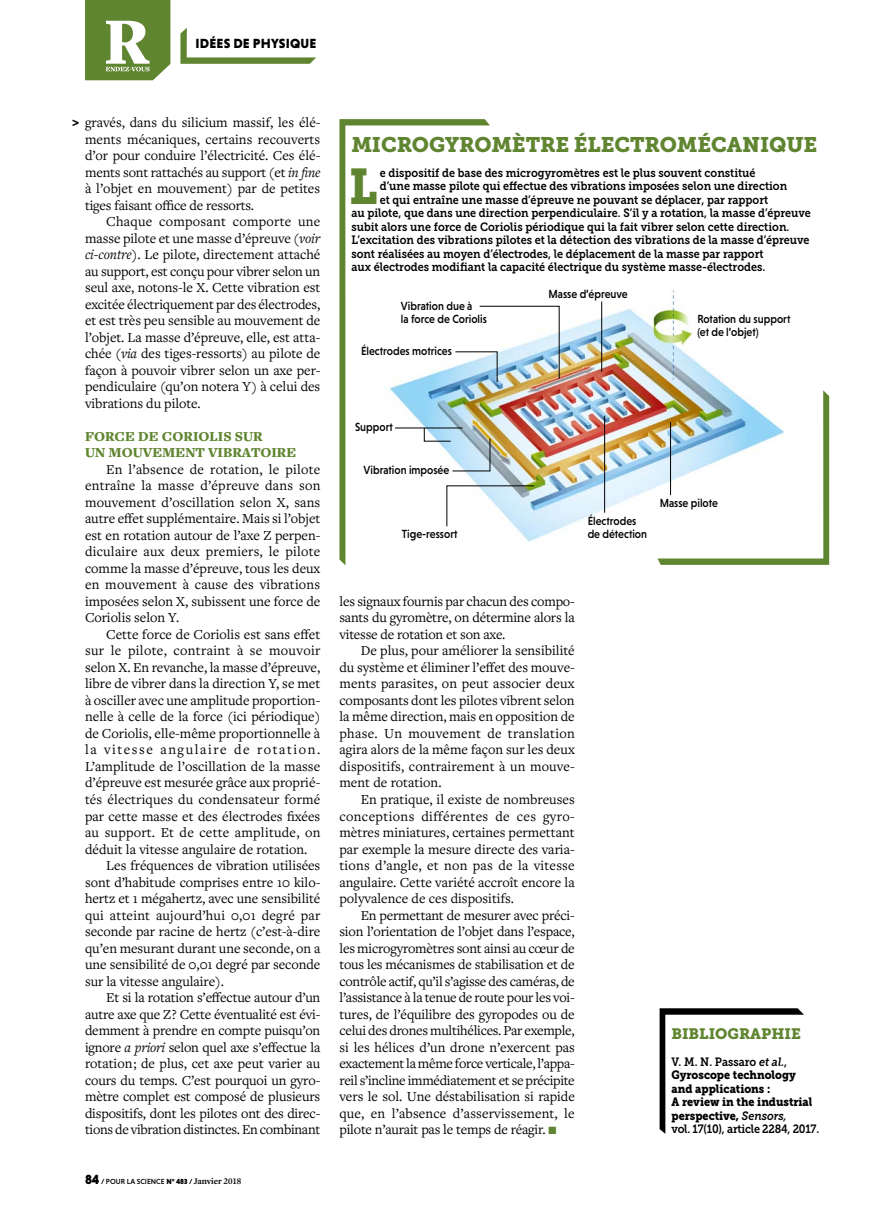
<style>
.page{position:relative;width:893px;height:1221px;background:#fff}
.page>*{position:absolute;margin:0;border:0;box-sizing:border-box;transform-origin:0 0}
.Encadre_Texte_lettri{font:49.8px "Museo Slab 900";color:#608531;scale:.9 1}
.t1{font:21px "Museo Slab 900";letter-spacing:-.005em;color:#608531}
.Encadre_Bio_Tetiere{font:15px "Museo Slab 900";color:#608531}
.RDV_Texte_alinea{font:14.25px/16.5px "Freight Text Pro";letter-spacing:-.005em;color:#000;text-align:justify}
.RDV_Inter{font:900 14.25px/16.5px "Freight Text Pro";color:#608531}
.Chevron_tourne{font:14.25px "Freight Text Pro";color:#000}
.t2{font:900 13.5px "Niveau Grotesk";letter-spacing:.015em;color:#000}
.Encadre_Texte_lettri-2{font:12px "Museo Slab 700";color:#000;scale:.9 1}
.Legende{font:500 12px/13.5px "Niveau Grotesk";color:#000;scale:.9 1}
.Encadre_Bio_Article{font:12px/13.5px "Museo Slab 900";color:#000;scale:.9 1}
.Encadre_Bio_Referenc{font:12px "Museo Slab 700";letter-spacing:-.02em;color:#000;scale:.9 1}
.Encadre_Bio_Referenc-2{font:12px "Museo Slab 700";color:#000;scale:.9 1}
.t3{font:500 7.5px "Niveau Grotesk";letter-spacing:.005em;color:#000}
.s1{font-family:"Niveau Grotesk";font-weight:700;font-size:14.55px}
.s2{font-style:italic}
.s3{font-weight:900;font-size:13.5px}
.s4{font-weight:900}
.s5{font-family:"Freight Text Pro";font-weight:700;font-size:9px}
.s6{color:#608531}
.s7{font-family:"Museo Slab 700";font-style:italic}
</style>
<div class="page">
<svg style="left:339px;top:119px;width:151px;height:446px"></svg>
<svg style="left:657px;top:390px;width:172px;height:175px"></svg>
<img style="left:382px;top:284px;width:405px;height:269px">
<hr style="left:601px;top:301px;width:1px;height:71px;background:#000">
<svg style="left:455px;top:305px;width:105px;height:78px"></svg>
<hr style="left:395px;top:427px;width:68px;height:1px;background:#000">
<svg style="left:424px;top:427px;width:67px;height:44px"></svg>
<svg style="left:446px;top:485px;width:89px;height:42px"></svg>
<hr style="left:604px;top:415px;width:1px;height:97px;background:#000">
<hr style="left:670px;top:422px;width:1px;height:73px;background:#000">
<svg style="left:85px;top:0;width:85px;height:80px"></svg>
<svg style="left:180px;top:28px;width:136px;height:36px"></svg>
<svg style="left:660px;top:1008px;width:144px;height:125px"></svg>
<p class="t2" style="left:195px;top:35px;width:123px">IDÉES DE PHYSIQUE</p>
<p class="Chevron_tourne" style="left:72px;top:113px;width:250px"><span class="s1">&gt;</span> gravés, dans du silicium massif, les élé-</p>
<p class="RDV_Texte_alinea" style="left:85px;top:130px;width:237px">ments mécaniques, certains recouverts d’or pour conduire l’électricité. Ces élé&shy;ments sont rattachés au support (et <span class="s2">in fine </span>à l’objet en mouvement) par de petites tiges faisant office de ressorts.</p>
<p class="RDV_Texte_alinea" style="left:85px;top:213px;width:237px;text-indent:21px">Chaque composant comporte une masse pilote et une masse d’épreuve (<span class="s2">voir ci-contre</span>). Le pilote, directement attaché au support, est conçu pour vibrer selon un seul axe, notons-le X. Cette vibration est excitée électriquement par des électrodes, et est très peu sensible au mouvement de l’objet. La masse d’épreuve, elle, est atta&shy;chée (<span class="s2">via</span> des tiges-ressorts) au pilote de façon à pouvoir vibrer selon un axe per&shy;pendiculaire (qu’on notera Y) à celui des vibrations du pilote.</p>
<p class="RDV_Inter" style="left:85px;top:427px;width:213px">FORCE DE CORIOLIS SUR<br>UN MOUVEMENT VIBRATOIRE</p>
<p class="RDV_Texte_alinea" style="left:85px;top:460px;width:237px;text-indent:21px">En l’absence de rotation, le pilote entraîne la masse d’épreuve dans son mouvement d’oscillation selon X, sans autre effet supplémentaire. Mais si l’objet est en rotation autour de l’axe Z perpen&shy;diculaire aux deux premiers, le pilote comme la masse d’épreuve, tous les deux en mouvement à cause des vibrations imposées selon X, subissent une force de Coriolis selon Y.</p>
<p class="RDV_Texte_alinea" style="left:85px;top:625px;width:237px;text-indent:21px">Cette force de Coriolis est sans effet sur le pilote, contraint à se mouvoir selon X. En revanche, la masse d’épreuve, libre de vibrer dans la direction Y, se met à osciller avec une amplitude proportion&shy;nelle à celle de la force (ici périodique) de Coriolis, elle-même proportionnelle à la vitesse angulaire de rotation.<br>L’amplitude de l’oscillation de la masse d’épreuve est mesurée grâce aux proprié&shy;tés électriques du condensateur formé par cette masse et des électrodes fixées au support. Et de cette amplitude, on déduit la vitesse angulaire de rotation.</p>
<p class="RDV_Texte_alinea" style="left:85px;top:856px;width:237px;text-indent:21px">Les fréquences de vibration utilisées sont d’habitude comprises entre 10 kilo&shy;hertz et 1 mégahertz, avec une sensibilité qui atteint aujourd’hui 0,01 degré par seconde par racine de hertz (c’est-à-dire qu’en mesurant durant une seconde, on a une sensibilité de 0,01 degré par seconde sur la vitesse angulaire).</p>
<p class="RDV_Texte_alinea" style="left:85px;top:988px;width:237px;text-indent:21px">Et si la rotation s’effectue autour d’un autre axe que Z ? Cette éventualité est évi&shy;demment à prendre en compte puisqu’on ignore <span class="s2">a priori</span> selon quel axe s’effectue la rotation ; de plus, cet axe peut varier au cours du temps. C’est pourquoi un gyro&shy;mètre complet est composé de plusieurs dispositifs, dont les pilotes ont des direc&shy;tions de vibration distinctes. En combinant</p>
<p class="t3" style="left:85px;top:1177px;width:158px"><span class="s3">84</span> <span class="s4">/</span> POUR LA SCIENCE <span class="s4">N° 483 /</span> <span class="s5">Janvier 2018</span></p>
<p class="t1" style="left:351px;top:132px;width:467px">MICROGYROMÈTRE ÉLECTROMÉCANIQUE</p>
<p class="Encadre_Texte_lettri" style="left:349px;top:157px;width:33px">L</p>
<p class="Encadre_Texte_lettri-2" style="left:380px;top:166px;width:419px">e dispositif de base des microgyromètres est le plus souvent constitué</p>
<p class="Encadre_Texte_lettri-2" style="left:380px;top:179px;width:454px">d’une masse pilote qui effectue des vibrations imposées selon une direction</p>
<p class="Encadre_Texte_lettri-2" style="left:380px;top:193px;width:433px">et qui entraîne une masse d’épreuve ne pouvant se déplacer, par rapport</p>
<p class="Encadre_Texte_lettri-2" style="left:351px;top:206px;width:512px">au pilote, que dans une direction perpendiculaire. S’il y a rotation, la masse d’épreuve</p>
<p class="Encadre_Texte_lettri-2" style="left:351px;top:220px;width:488px">subit alors une force de Coriolis périodique qui la fait vibrer selon cette direction.</p>
<p class="Encadre_Texte_lettri-2" style="left:351px;top:233px;width:511px">L’excitation des vibrations pilotes et la détection des vibrations de la masse d’épreuve</p>
<p class="Encadre_Texte_lettri-2" style="left:351px;top:247px;width:460px">sont réalisées au moyen d’électrodes, le déplacement de la masse par rapport</p>
<p class="Encadre_Texte_lettri-2" style="left:351px;top:260px;width:461px">aux électrodes modifiant la capacité électrique du système masse-électrodes.</p>
<p class="Legende" style="left:401px;top:299px;width:97px">Vibration due à<br>la force de Coriolis</p>
<p class="Legende" style="left:361px;top:344px;width:102px">Électrodes motrices</p>
<p class="Legende" style="left:549px;top:287px;width:89px">Masse d’épreuve</p>
<p class="Legende" style="left:697px;top:311px;width:105px">Rotation du support (et de l’objet)</p>
<p class="Legende" style="left:355px;top:420px;width:44px">Support</p>
<p class="Legende" style="left:364px;top:463px;width:97px">Vibration imposée</p>
<p class="Legende" style="left:402px;top:527px;width:63px">Tige-ressort</p>
<p class="Legende" style="left:588px;top:513px;width:68px">Électrodes de détection</p>
<p class="Legende" style="left:660px;top:496px;width:66px">Masse pilote</p>
<p class="RDV_Texte_alinea" style="left:339px;top:592px;width:237px">les signaux fournis par chacun des compo&shy;sants du gyromètre, on détermine alors la vitesse de rotation et son axe.</p>
<p class="RDV_Texte_alinea" style="left:339px;top:642px;width:237px;text-indent:21px">De plus, pour améliorer la sensibilité du système et éliminer l’effet des mouve&shy;ments parasites, on peut associer deux composants dont les pilotes vibrent selon la même direction, mais en opposition de phase. Un mouvement de translation agira alors de la même façon sur les deux dispositifs, contrairement à un mouve&shy;ment de rotation.</p>
<p class="RDV_Texte_alinea" style="left:339px;top:790px;width:237px;text-indent:21px">En pratique, il existe de nombreuses conceptions différentes de ces gyro&shy;mètres miniatures, certaines permettant par exemple la mesure directe des varia&shy;tions d’angle, et non pas de la vitesse angulaire. Cette variété accroît encore la polyvalence de ces dispositifs.</p>
<p class="RDV_Texte_alinea" style="left:339px;top:906px;width:237px;text-indent:21px">En permettant de mesurer avec préci&shy;sion l’orientation de l’objet dans l’espace, les microgyromètres sont ainsi au cœur de tous les mécanismes de stabilisation et de contrôle actif, qu’il s’agisse des caméras, de l’assistance à la tenue de route pour les voi&shy;tures, de l’équilibre des gyropodes ou de celui des drones multihélices. Par exemple, si les hélices d’un drone n’exercent pas exactement la même force verticale, l’appa&shy;reil s’incline immédiatement et se précipite vers le sol. Une déstabilisation si rapide que, en l’absence d’asservissement, le pilote n’aurait pas le temps de réagir. <span class="s6">■</span></p>
<p class="Encadre_Bio_Tetiere" style="left:671px;top:1024px;width:131px">BIBLIOGRAPHIE</p>
<p class="Encadre_Bio_Referenc-2" style="left:671px;top:1054px;width:130px">V. M. N. Passaro <span class="s2">et al.</span>,</p>
<p class="Encadre_Bio_Article" style="left:671px;top:1068px;width:158px">Gyroscope technology and applications :<br>A review in the industrial perspective, <span class="s7">Sensors,</span></p>
<p class="Encadre_Bio_Referenc" style="left:671px;top:1122px;width:166px">vol. 17(10), article 2284, 2017.</p>
</div>
